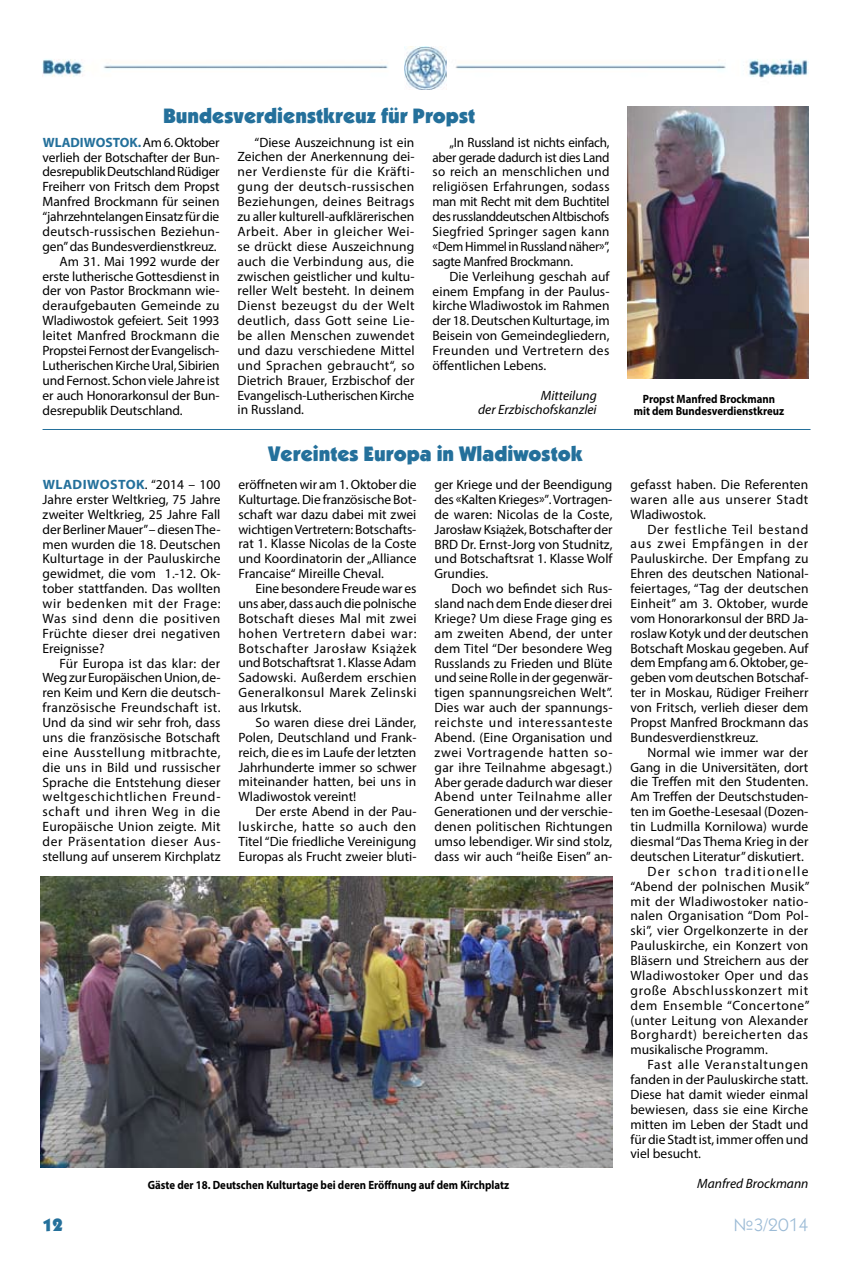
<style>
.page{position:relative;width:851px;height:1263px;background:#fff}
.page>*{position:absolute;margin:0;border:0;box-sizing:border-box;transform-origin:0 0}
.t1{font:900 21px "Kabel E";color:#24709b}
.t2{font:18px "Kabel Book C";color:#9cbbd6}
.t3{font:900 18px "Kabel E";color:#24709b}
.t4{font:13.5px/14.9px "Myriad Pro";color:#000;text-align:justify}
.t5{font:13.5px "Myriad Pro";letter-spacing:.02em;color:#000}
.t6{font:13.5px "Myriad Pro";letter-spacing:.025em;color:#000}
.t7{font:italic 13.5px/14.2px "Myriad Pro";color:#000;text-align:right}
.t8{font:13.5px "Myriad Pro";letter-spacing:.055em;color:#000}
.t9{font:13.5px "Myriad Pro";letter-spacing:-.02em;color:#000}
.t10{font:13.5px "Myriad Pro";letter-spacing:.03em;color:#000}
.t11{font:13.5px "Myriad Pro";letter-spacing:.045em;color:#000}
.t12{font:13.5px "Myriad Pro";letter-spacing:.035em;color:#000}
.t13{font:13.5px "Myriad Pro";letter-spacing:.05em;color:#000}
.t14{font:13.5px "Myriad Pro";letter-spacing:.095em;color:#000}
.t15{font:700 13.5px "Myriad Pro";letter-spacing:.015em;color:#24709b}
.t16{font:700 12px/12px "Myriad Pro";color:#000;text-align:center;scale:.9 1}
.s1{font-weight:700;color:#24709b}
</style>
<div class="page">
<img style="left:43px;top:59px;width:765px;height:31px">
<img style="left:404px;top:46px;width:42px;height:43px">
<hr style="left:43px;top:429px;width:767px;height:1px;background:#24709b">
<img style="left:627px;top:106px;width:181px;height:272px">
<img style="left:41px;top:876px;width:571px;height:291px">
<h1 class="t1" style="left:163px;top:103px;width:313px">Bundesverdienstkreuz für Propst</h1>
<p class="t15" style="left:43px;top:133px;width:21px">Wlad</p>
<p class="t15" style="left:80px;top:133px;width:15px">iwos</p>
<p class="t9" style="left:113px;top:134px;width:108px"><span class="s1">tok.</span> Am 6. Oktober</p>
<p class="t4" style="left:43px;top:149px;width:178px">verlieh der Botschafter der Bun-</p>
<p class="t9" style="left:43px;top:164px;width:178px">desrepublik Deutschland Rüdiger</p>
<p class="t4" style="left:43px;top:179px;width:178px">Freiherr von Fritsch dem Propst</p>
<p class="t4" style="left:43px;top:194px;width:178px">Manfred Brockmann für seinen</p>
<p class="t4" style="left:43px;top:209px;width:178px">“jahrzehntelangen Einsatz für die</p>
<p class="t5" style="left:43px;top:223px;width:178px">deutsch-russischen Beziehun-</p>
<p class="t4" style="left:43px;top:239px;width:176px">gen” das Bundesverdienstkreuz.</p>
<p class="t4" style="left:60px;top:254px;width:161px">Am 31. Mai 1992 wurde der</p>
<p class="t4" style="left:43px;top:268px;width:178px">erste lutherische Gottesdienst in</p>
<p class="t4" style="left:43px;top:283px;width:178px">der von Pastor Brockmann wie-</p>
<p class="t4" style="left:43px;top:298px;width:178px">deraufgebauten Gemeinde zu</p>
<p class="t4" style="left:43px;top:313px;width:178px">Wladiwostok gefeiert. Seit 1993</p>
<p class="t4" style="left:43px;top:328px;width:178px">leitet Manfred Brockmann die</p>
<p class="t4" style="left:43px;top:343px;width:178px">Propstei Fernost der Evangelisch-</p>
<p class="t4" style="left:43px;top:358px;width:178px">Lutherischen Kirche Ural, Sibirien</p>
<p class="t4" style="left:43px;top:373px;width:178px">und Fernost. Schon viele Jahre ist</p>
<p class="t4" style="left:43px;top:387px;width:178px">er auch Honorarkonsul der Bun-</p>
<p class="t4" style="left:43px;top:402px;width:142px">desrepublik Deutschland.</p>
<p class="t4" style="left:43px;top:477px;width:179px;text-indent:75px"><span class="s1">tok</span>. “2014 – 100<br>Jahre erster Weltkrieg, 75 Jahre zweiter Weltkrieg, 25 Jahre Fall der Berliner Mauer” – diesen The&shy;men wurden die 18. Deutschen Kulturtage in der Pauluskirche gewidmet, die vom 1.-12. Ok&shy;tober stattfanden. Das wollten wir bedenken mit der Frage:<br>Was sind denn die positiven Früchte dieser drei negativen Ereignisse?</p>
<p class="t4" style="left:43px;top:655px;width:179px;text-indent:17px">Für Europa ist das klar: der Weg zur Europäischen Union, de&shy;ren Keim und Kern die deutsch&shy;französische Freundschaft ist.<br>Und da sind wir sehr froh, dass uns die französische Botschaft eine Ausstellung mitbrachte, die uns in Bild und russischer Sprache die Entstehung dieser weltgeschichtlichen Freund&shy;schaft und ihren Weg in die Europäische Union zeigte. Mit der Präsentation dieser Aus&shy;stellung auf unserem Kirchplatz</p>
<p class="t15" style="left:43px;top:476px;width:23px">Wlad</p>
<p class="t15" style="left:83px;top:476px;width:16px">iwos</p>
<p class="t4" style="left:237px;top:134px;width:178px;text-indent:17px">“Diese Auszeichnung ist ein Zeichen der Anerkennung dei&shy;ner Verdienste für die Kräfti&shy;gung der deutsch-russischen Beziehungen, deines Beitrags zu aller kulturell-aufklärerischen Arbeit. Aber in gleicher Wei&shy;se drückt diese Auszeichnung auch die Verbindung aus, die zwischen geistlicher und kultu&shy;reller Welt besteht. In deinem Dienst bezeugst du der Welt deutlich, dass Gott seine Lie&shy;be allen Menschen zuwendet und dazu verschiedene Mittel und Sprachen gebraucht“, so Dietrich Brauer, Erzbischof der Evangelisch-Lutherischen Kirche in Russland.</p>
<p class="t4" style="left:432px;top:135px;width:178px;text-indent:17px">„In Russland ist nichts einfach, aber gerade dadurch ist dies Land so reich an menschlichen und religiösen Erfahrungen, sodass man mit Recht mit dem Buchtitel des russlanddeutschen Altbischofs Siegfried Springer sagen kann «Dem Himmel in Russland näher»”, sagte Manfred Brockmann.</p>
<p class="t4" style="left:432px;top:268px;width:178px;text-indent:17px">Die Verleihung geschah auf einem Empfang in der Paulus&shy;kirche Wladiwostok im Rahmen der 18. Deutschen Kulturtage, im Beisein von Gemeindegliedern, Freunden und Vertretern des öffentlichen Lebens.</p>
<p class="t7" style="left:478px;top:388px;width:120px">Mitteilung<br>der Erzbischofskanzlei</p>
<h1 class="t1" style="left:268px;top:441px;width:316px">Vereintes Europa in Wladiwostok</h1>
<p class="t4" style="left:238px;top:477px;width:179px">eröffneten wir am 1. Oktober die Kulturtage. Die französische Bot&shy;schaft war dazu dabei mit zwei wichtigen Vertretern: Botschafts&shy;rat 1. Klasse Nicolas de la Coste und Koordinatorin der „Alliance Francaise“ Mireille Cheval.</p>
<p class="t4" style="left:238px;top:581px;width:179px;text-indent:17px">Eine besondere Freude war es uns aber, dass auch die polnische Botschaft dieses Mal mit zwei hohen Vertretern dabei war:<br>Botschafter Jarosław Książek und Botschaftsrat 1. Klasse Adam Sadowski. Außerdem erschien Generalkonsul Marek Zelinski aus Irkutsk.</p>
<p class="t4" style="left:238px;top:715px;width:179px;text-indent:17px">So waren diese drei Länder, Polen, Deutschland und Frank&shy;reich, die es im Laufe der letzten Jahrhunderte immer so schwer miteinander hatten, bei uns in Wladiwostok vereint!</p>
<p class="t4" style="left:238px;top:804px;width:179px;text-indent:17px">Der erste Abend in der Pau&shy;luskirche, hatte so auch den Titel “Die friedliche Vereinigung Europas als Frucht zweier bluti-</p>
<p class="t4" style="left:434px;top:477px;width:179px">ger Kriege und der Beendigung des «Kalten Krieges»”. Vortragen&shy;de waren: Nicolas de la Coste, Jarosław Książek, Botschafter der BRD Dr. Ernst-Jorg von Studnitz, und Botschaftsrat 1. Klasse Wolf Grundies.</p>
<p class="t4" style="left:434px;top:581px;width:179px;text-indent:17px">Doch wo befindet sich Rus&shy;sland nach dem Ende dieser drei Kriege? Um diese Frage ging es am zweiten Abend, der unter dem Titel “Der besondere Weg Russlands zu Frieden und Blüte und seine Rolle in der gegenwär&shy;tigen spannungsreichen Welt”.<br>Dies war auch der spannungs&shy;reichste und interessanteste Abend. (Eine Organisation und zwei Vortragende hatten so&shy;gar ihre Teilnahme abgesagt.)<br>Aber gerade dadurch war dieser Abend unter Teilnahme aller Generationen und der verschie&shy;denen politischen Richtungen umso lebendiger. Wir sind stolz, dass wir auch “heiße Eisen” an-</p>
<p class="t16" style="left:633px;top:392px;width:169px">Propst Manfred Brockmann mit dem Bundesverdienstkreuz</p>
<p class="t4" style="left:630px;top:477px;width:179px">gefasst haben. Die Referenten waren alle aus unserer Stadt Wladiwostok.</p>
<p class="t4" style="left:630px;top:521px;width:179px;text-indent:17px">Der festliche Teil bestand aus zwei Empfängen in der Pauluskirche. Der Empfang zu Ehren des deutschen National&shy;feiertages, “Tag der deutschen Einheit” am 3. Oktober, wurde vom Honorarkonsul der BRD Ja&shy;roslaw Kotyk und der deutschen Botschaft Moskau gegeben. Auf dem Empfang am 6. Oktober, ge&shy;geben vom deutschen Botschaf&shy;ter in Moskau, Rüdiger Freiherr von Fritsch, verlieh dieser dem Propst Manfred Brockmann das Bundesverdienstkreuz.</p>
<p class="t5" style="left:647px;top:744px;width:162px">Normal wie immer war der</p>
<p class="t4" style="left:630px;top:759px;width:179px">Gang in die Universitäten, dort</p>
<p class="t4" style="left:630px;top:774px;width:179px">die Treffen mit den Studenten.</p>
<p class="t4" style="left:630px;top:789px;width:179px">Am Treffen der Deutschstuden-</p>
<p class="t4" style="left:630px;top:804px;width:179px">ten im Goethe-Lesesaal (Dozen-</p>
<p class="t4" style="left:630px;top:819px;width:179px">tin Ludmilla Kornilowa) wurde</p>
<p class="t4" style="left:630px;top:834px;width:179px">diesmal “Das Thema Krieg in der</p>
<p class="t4" style="left:630px;top:849px;width:175px">deutschen Literatur” diskutiert.</p>
<p class="t14" style="left:647px;top:863px;width:162px">Der schon traditionelle</p>
<p class="t4" style="left:630px;top:878px;width:181px">“Abend der polnischen Musik”</p>
<p class="t10" style="left:630px;top:893px;width:179px">mit der Wladiwostoker natio-</p>
<p class="t5" style="left:630px;top:907px;width:179px">nalen Organisation “Dom Pol-</p>
<p class="t5" style="left:630px;top:922px;width:179px">ski”, vier Orgelkonzerte in der</p>
<p class="t6" style="left:630px;top:937px;width:179px">Pauluskirche, ein Konzert von</p>
<p class="t4" style="left:630px;top:953px;width:179px">Bläsern und Streichern aus der</p>
<p class="t12" style="left:630px;top:967px;width:179px">Wladiwostoker Oper und das</p>
<p class="t8" style="left:630px;top:982px;width:179px">große Abschlusskonzert mit</p>
<p class="t13" style="left:630px;top:997px;width:180px">dem Ensemble “Concertone”</p>
<p class="t6" style="left:630px;top:1012px;width:179px">(unter Leitung von Alexander</p>
<p class="t11" style="left:630px;top:1026px;width:179px">Borghardt) bereicherten das</p>
<p class="t4" style="left:630px;top:1042px;width:139px">musikalische Programm.</p>
<p class="t8" style="left:647px;top:1056px;width:162px">Fast alle Veranstaltungen</p>
<p class="t4" style="left:630px;top:1072px;width:179px">fanden in der Pauluskirche statt.</p>
<p class="t4" style="left:630px;top:1087px;width:179px">Diese hat damit wieder einmal</p>
<p class="t4" style="left:630px;top:1102px;width:179px">bewiesen, dass sie eine Kirche</p>
<p class="t4" style="left:630px;top:1116px;width:179px">mitten im Leben der Stadt und</p>
<p class="t4" style="left:630px;top:1131px;width:179px">für die Stadt ist, immer offen und</p>
<p class="t4" style="left:630px;top:1146px;width:72px">viel besucht.</p>
<p class="t16" style="left:148px;top:1179px;width:403px">Gäste der 18. Deutschen Kulturtage bei deren Eröffnung auf dem Kirchplatz</p>
<p class="t7" style="left:697px;top:1176px;width:113px">Manfred Brockmann</p>
<h2 class="t3" style="left:43px;top:1213px;width:22px">12</h2>
<h2 class="t2" style="left:733px;top:1214px;width:76px">№3/2014</h2>
</div>
